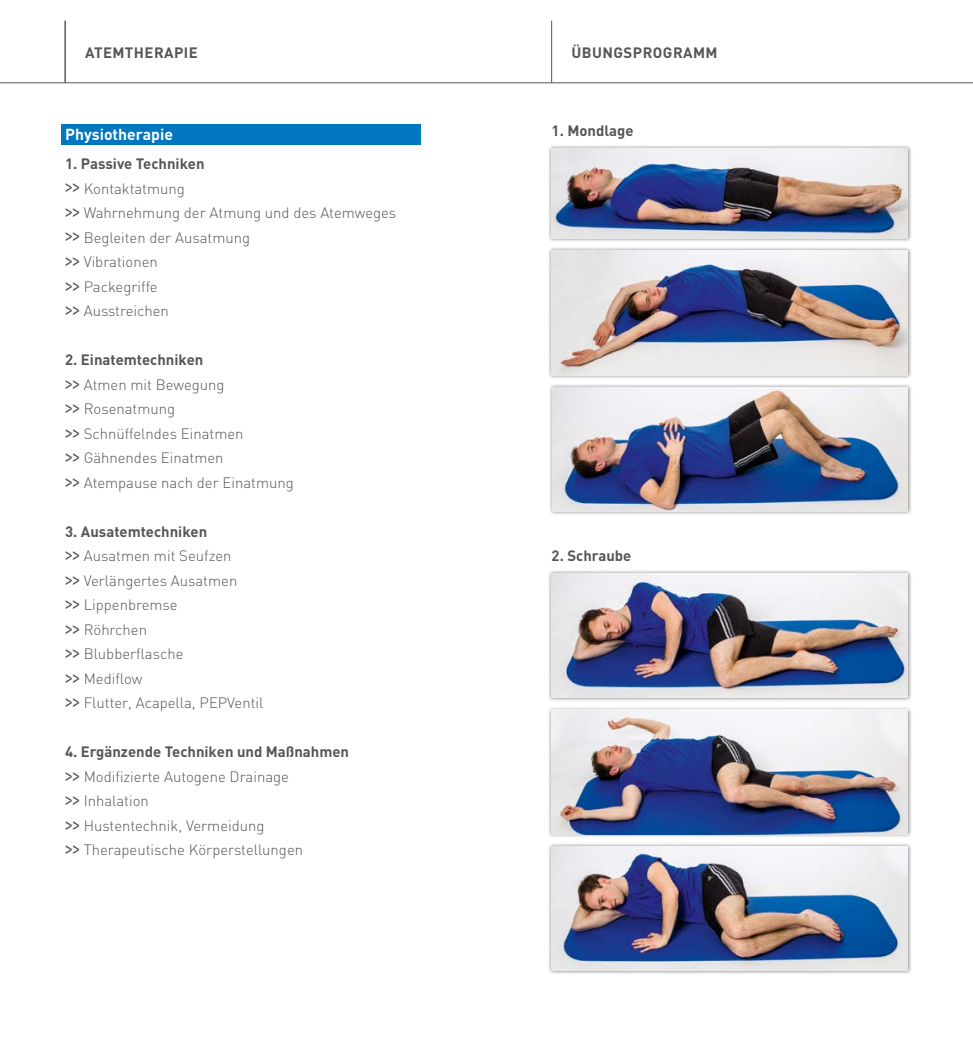
<style>
.page{position:relative;width:973px;height:1042px;background:#fff}
.page>*{position:absolute;margin:0;border:0;box-sizing:border-box;transform-origin:0 0}
.t1{font:700 15.75px "DIN";color:#fff}
.t2{font:300 14.88px/24.5px "DIN";color:#565655}
.t3{font:700 14.88px "DIN";letter-spacing:.03em;color:#565655}
.t4{font:700 14.88px "DIN";color:#565655}
.s1{font-weight:700}
.s2{font-family:"Arial";font-weight:400;font-size:18.2px}
</style>
<div class="page">
<hr style="left:0;top:82px;width:486px;height:1px;background:#565655">
<hr style="left:551px;top:21px;width:1px;height:62px;background:#565655">
<hr style="left:486px;top:82px;width:486px;height:1px;background:#565655">
<div style="left:61px;top:124px;width:360px;height:21px;background:#0077be"></div>
<hr style="left:65px;top:21px;width:1px;height:62px;background:#565655">
<div style="left:547px;top:145px;width:365px;height:98px;background:#000;opacity:.5"></div>
<img style="left:551px;top:149px;width:356px;height:89px">
<div style="left:549px;top:384px;width:363px;height:132px;background:#000;opacity:.5"></div>
<img style="left:552px;top:387px;width:355px;height:124px">
<div style="left:547px;top:247px;width:365px;height:132px;background:#000;opacity:.5"></div>
<img style="left:551px;top:251px;width:356px;height:124px">
<div style="left:547px;top:570px;width:365px;height:131px;background:#000;opacity:.5"></div>
<img style="left:551px;top:573px;width:356px;height:124px">
<div style="left:547px;top:842px;width:365px;height:132px;background:#000;opacity:.5"></div>
<img style="left:551px;top:846px;width:356px;height:124px">
<div style="left:547px;top:706px;width:365px;height:132px;background:#000;opacity:.5"></div>
<img style="left:551px;top:710px;width:356px;height:124px">
<p class="t3" style="left:85px;top:43px;width:114px">ATEMTHERAPIE</p>
<p class="t3" style="left:571px;top:43px;width:148px">ÜBUNGSPROGRAMM</p>
<p class="t1" style="left:65px;top:124px;width:109px">Physiotherapie</p>
<p class="t2" style="left:65px;top:151px;width:332px"><span class="s1">1. Passive Techniken<br></span><span class="s2">&gt;&gt;</span> Kontaktatmung<br><span class="s2">&gt;&gt;</span> Wahrnehmung der Atmung und des Atemweges <span class="s2">&gt;&gt;</span> Begleiten der Ausatmung<br><span class="s2">&gt;&gt;</span> Vibrationen<br><span class="s2">&gt;&gt;</span> Packegriffe<br><span class="s2">&gt;&gt;</span> Ausstreichen</p>
<p class="t2" style="left:65px;top:347px;width:230px"><span class="s1">2. Einatemtechniken<br></span><span class="s2">&gt;&gt;</span> Atmen mit Bewegung<br><span class="s2">&gt;&gt;</span> Rosenatmung<br><span class="s2">&gt;&gt;</span> Schnüffelndes Einatmen<br><span class="s2">&gt;&gt;</span> Gähnendes Einatmen<br><span class="s2">&gt;&gt;</span> Atempause nach der Einatmung</p>
<p class="t2" style="left:65px;top:519px;width:200px"><span class="s1">3. Ausatemtechniken<br></span><span class="s2">&gt;&gt;</span> Ausatmen mit Seufzen<br><span class="s2">&gt;&gt;</span> Verlängertes Ausatmen<br><span class="s2">&gt;&gt;</span> Lippenbremse<br><span class="s2">&gt;&gt;</span> Röhrchen<br><span class="s2">&gt;&gt;</span> Blubberflasche<br><span class="s2">&gt;&gt;</span> Mediflow<br><span class="s2">&gt;&gt;</span> Flutter, Acapella, PEPVentil</p>
<p class="t2" style="left:65px;top:739px;width:285px"><span class="s1">4. Ergänzende Techniken und Maßnahmen </span><span class="s2">&gt;&gt;</span> Modifizierte Autogene Drainage<br><span class="s2">&gt;&gt;</span> Inhalation<br><span class="s2">&gt;&gt;</span> Hustentechnik, Vermeidung<br><span class="s2">&gt;&gt;</span> Therapeutische Körperstellungen</p>
<p class="t4" style="left:551px;top:121px;width:83px">1. Mondlage</p>
<p class="t4" style="left:551px;top:546px;width:81px">2. Schraube</p>
</div>
